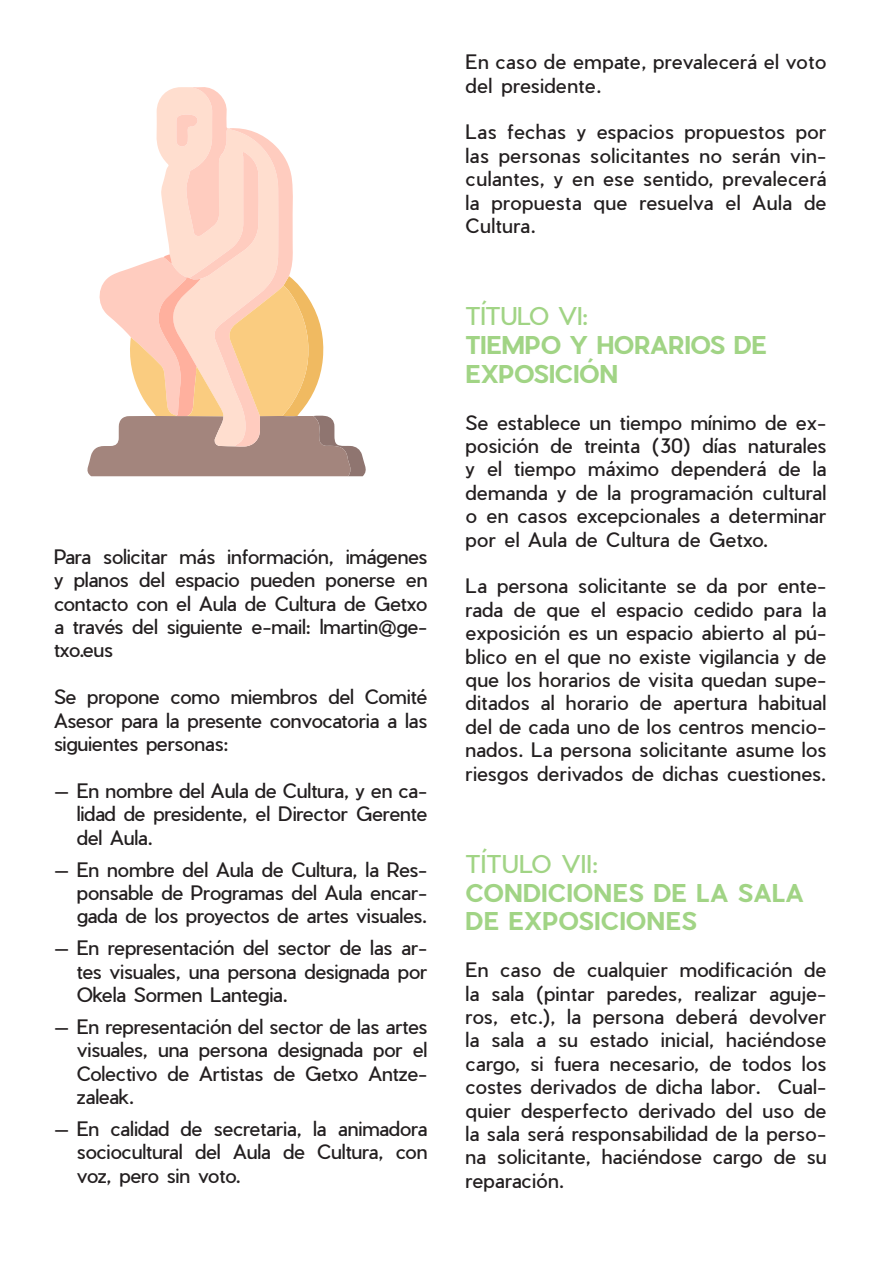
<style>
.page{position:relative;width:893px;height:1263px;background:#fff}
.page>*{position:absolute;margin:0;border:0;box-sizing:border-box;transform-origin:0 0}
.t1{font:700 24px/28.8px "Pier Sans";letter-spacing:.01em;color:#a1d485}
.t2{font:700 24px/28.8px "Pier Sans";letter-spacing:-.01em;color:#a1d485}
.t3{font:24px "Pier Sans";color:#a1d485}
.t4{font:19.5px/23.4px "Pier Sans";color:#231f20;text-align:justify}
.t5{font:19.5px/23.4px "Pier Sans";letter-spacing:.02em;color:#231f20}
.s1{font-weight:400}
</style>
<div class="page">
<svg style="left:87px;top:87px;width:279px;height:389px"></svg>
<p class="t4" style="left:54px;top:545px;width:375px">Para solicitar más información, imágenes y planos del espacio pueden ponerse en contacto con el Aula de Cultura de Getxo a través del siguiente e-mail: lmartin@ge&shy;txo.eus</p>
<p class="t4" style="left:54px;top:685px;width:375px">Se propone como miembros del Comité Asesor para la presente convocatoria a las siguientes personas:</p>
<p class="t4" style="left:77px;top:779px;width:352px;text-indent:-23px">— En nombre del Aula de Cultura, y en ca&shy;lidad de presidente, el Director Gerente del Aula.</p>
<p class="t4" style="left:77px;top:857px;width:352px;text-indent:-23px">— En nombre del Aula de Cultura, la Res&shy;ponsable de Programas del Aula encar&shy;gada de los proyectos de artes visuales.</p>
<p class="t4" style="left:77px;top:936px;width:352px;text-indent:-23px">— En representación del sector de las ar&shy;tes visuales, una persona designada por Okela Sormen Lantegia.</p>
<p class="t4" style="left:77px;top:1015px;width:352px;text-indent:-23px">— En representación del sector de las artes visuales, una persona designada por el Colectivo de Artistas de Getxo Antze&shy;zaleak.</p>
<p class="t4" style="left:77px;top:1117px;width:352px;text-indent:-23px">— En calidad de secretaria, la animadora sociocultural del Aula de Cultura, con voz, pero sin voto.</p>
<p class="t5" style="left:466px;top:50px;width:362px">En caso de empate, prevalecerá el voto del presidente.</p>
<p class="t4" style="left:466px;top:120px;width:362px">Las fechas y espacios propuestos por las personas solicitantes no serán vin&shy;culantes, y en ese sentido, prevalecerá la propuesta que resuelva el Aula de Cultura.</p>
<p class="t3" style="left:466px;top:300px;width:124px">TÍTULO VI:</p>
<p class="t2" style="left:466px;top:330px;width:303px">TIEMPO Y HORARIOS DE<br>EXPOSICIÓN</p>
<p class="t4" style="left:466px;top:411px;width:362px">Se establece un tiempo mínimo de ex&shy;posición de treinta (30) días naturales y el tiempo máximo dependerá de la demanda y de la programación cultural o en casos excepcionales a determinar por el Aula de Cultura de Getxo.</p>
<p class="t4" style="left:466px;top:574px;width:362px">La persona solicitante se da por ente&shy;rada de que el espacio cedido para la exposición es un espacio abierto al pú&shy;blico en el que no existe vigilancia y de que los horarios de visita quedan supe&shy;ditados al horario de apertura habitual del de cada uno de los centros mencio&shy;nados. La persona solicitante asume los riesgos derivados de dichas cuestiones.</p>
<p class="t1" style="left:466px;top:849px;width:340px"><span class="s1">TÍTULO VII:<br></span>CONDICIONES DE LA SALA<br>DE EXPOSICIONES</p>
<p class="t4" style="left:466px;top:958px;width:362px">En caso de cualquier modificación de la sala (pintar paredes, realizar aguje&shy;ros, etc.), la persona deberá devolver la sala a su estado inicial, haciéndose cargo, si fuera necesario, de todos los costes derivados de dicha labor. Cual&shy;quier desperfecto derivado del uso de la sala será responsabilidad de la perso&shy;na solicitante, haciéndose cargo de su reparación.</p>
</div>
